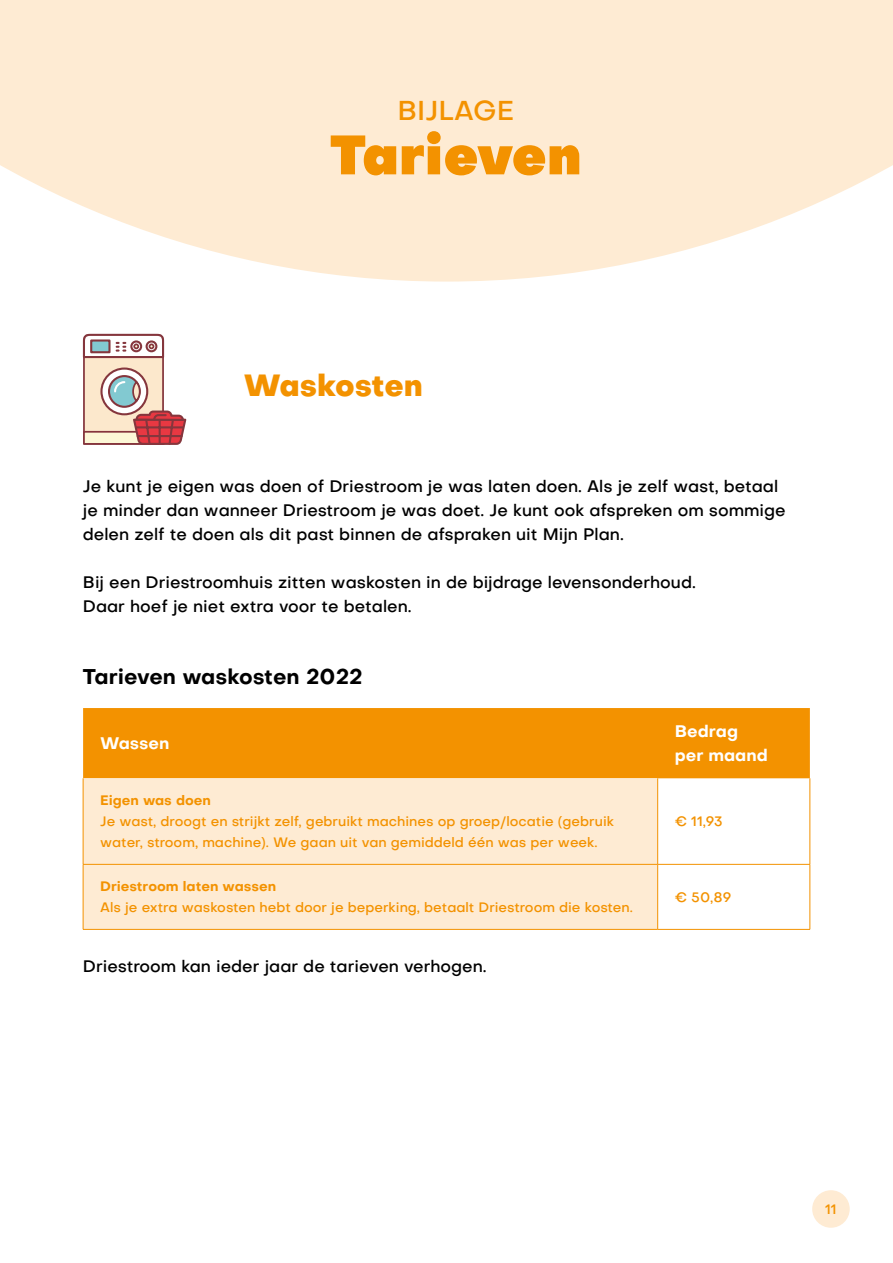
<style>
.page{position:relative;width:893px;height:1263px;background:#fff}
.page>*{position:absolute;margin:0;border:0;box-sizing:border-box;transform-origin:0 0}
.t1{font:900 54px "Objectivity";color:#f39200}
.t2{font:800 30px "Objectivity";color:#f39200}
.t3{font:500 27px "Objectivity";color:#f39200}
.t4{font:700 21px "Objectivity";color:#000}
.t5{font:500 16.5px/24px "Objectivity";color:#000}
.t6{font:700 16.5px/24px "Objectivity";color:#fff}
.t7{font:500 13.5px/21px "Objectivity";color:#f39200}
.t8{font:700 13.5px "Objectivity";color:#f39200}
</style>
<div class="page">
<div style="left:812px;top:1190px;width:38px;height:38px;background:#feebd3;border-radius:50%"></div>
<div style="left:83px;top:708px;width:727px;height:70px;background:#f39200"></div>
<div style="left:84px;top:778px;width:573px;height:151px;background:#feebd3"></div>
<hr style="left:83px;top:778px;width:1px;height:86px;background:#f39200">
<hr style="left:657px;top:778px;width:1px;height:86px;background:#f39200">
<hr style="left:810px;top:778px;width:1px;height:86px;background:#f39200">
<hr style="left:83px;top:864px;width:1px;height:65px;background:#f39200">
<hr style="left:657px;top:864px;width:1px;height:65px;background:#f39200">
<hr style="left:810px;top:864px;width:1px;height:65px;background:#f39200">
<hr style="left:83px;top:864px;width:575px;height:1px;background:#f39200">
<hr style="left:658px;top:864px;width:152px;height:1px;background:#f39200">
<hr style="left:83px;top:929px;width:575px;height:1px;background:#f39200">
<hr style="left:658px;top:929px;width:152px;height:1px;background:#f39200">
<svg style="left:82px;top:333px;width:105px;height:112px"></svg>
<svg style="left:0;top:0;width:893px;height:282px;background:#feedd8"></svg>
<h3 class="t3" style="left:397px;top:92px;width:118px">BIJLAGE</h3>
<h1 class="t1" style="left:330px;top:112px;width:253px">Tarieven</h1>
<h2 class="t2" style="left:244px;top:363px;width:181px">Waskosten</h2>
<p class="t5" style="left:83px;top:474px;width:704px">Je kunt je eigen was doen of Driestroom je was laten doen. Als je zelf wast, betaal je minder dan wanneer Driestroom je was doet. Je kunt ook afspreken om sommige delen zelf te doen als dit past binnen de afspraken uit Mijn Plan.</p>
<p class="t5" style="left:83px;top:570px;width:614px">Bij een Driestroomhuis zitten waskosten in de bijdrage levensonderhoud.<br>Daar hoef je niet extra voor te betalen.</p>
<p class="t4" style="left:83px;top:661px;width:281px">Tarieven waskosten 2022</p>
<p class="t6" style="left:100px;top:731px;width:71px">Wassen</p>
<p class="t6" style="left:675px;top:719px;width:95px">Bedrag per maand</p>
<p class="t8" style="left:100px;top:791px;width:112px">Eigen was doen</p>
<p class="t7" style="left:100px;top:811px;width:515px">Je wast, droogt en strijkt zelf, gebruikt machines op groep/locatie (gebruik water, stroom, machine). We gaan uit van gemiddeld één was per week.</p>
<p class="t7" style="left:675px;top:811px;width:50px">€ 11,93</p>
<p class="t8" style="left:100px;top:877px;width:178px">Driestroom laten wassen</p>
<p class="t7" style="left:100px;top:897px;width:534px">Als je extra waskosten hebt door je beperking, betaalt Driestroom die kosten.</p>
<p class="t7" style="left:675px;top:886px;width:58px">€ 50,89</p>
<p class="t5" style="left:83px;top:953px;width:405px">Driestroom kan ieder jaar de tarieven verhogen.</p>
<p class="t7" style="left:825px;top:1198px;width:13px">11</p>
</div>
